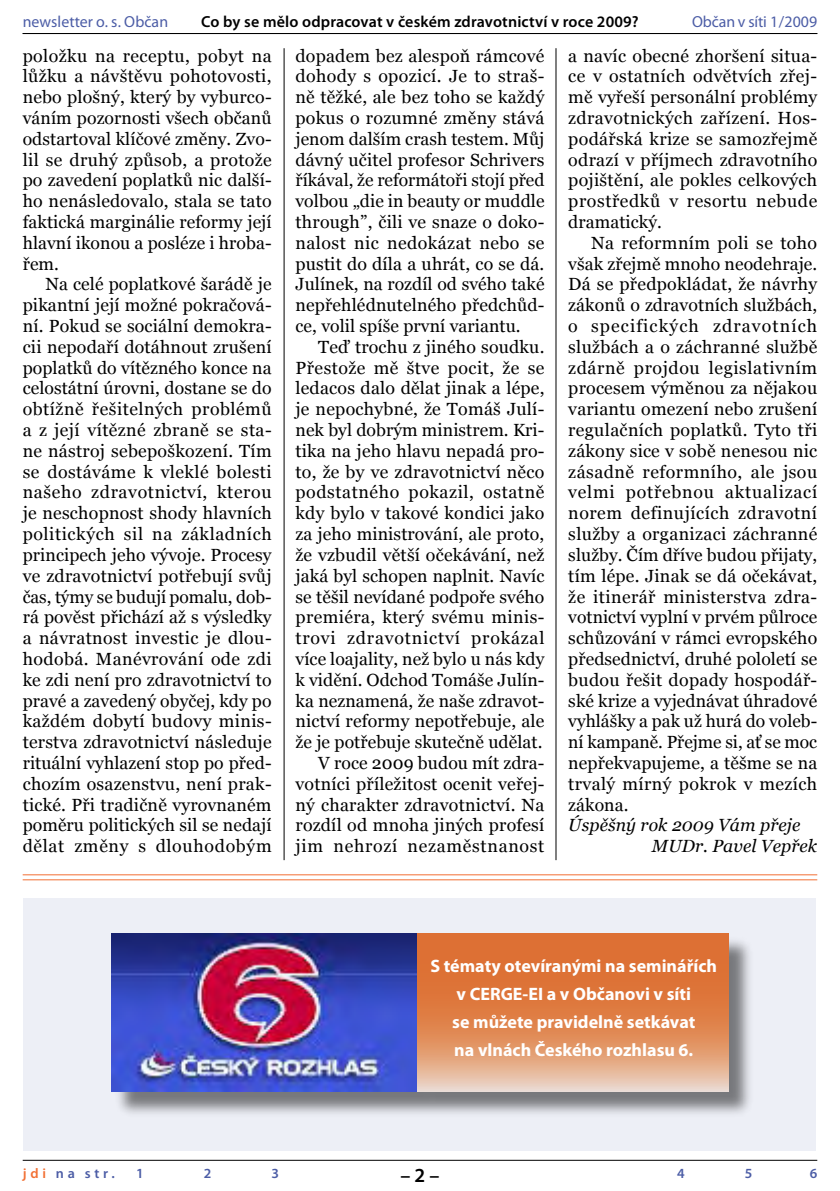
<style>
.page{position:relative;width:840px;height:1191px;background:#fff}
.page>*{position:absolute;margin:0;border:0;box-sizing:border-box;transform-origin:0 0}
.t1{font:600 20px "Myriad Pro";color:#000}
.t2{font:700 18px/28px "Myriad Pro";color:#fff;text-align:center}
.t3{font:17.6px/20.8px "Georgia";letter-spacing:.01em;color:#000;text-align:justify}
.t4{font:italic 17.6px/20.8px "Georgia";letter-spacing:.005em;color:#000}
.t5{font:600 16px "Myriad Pro";letter-spacing:.01em;color:#000}
.t6{font:16px "Myriad Pro";letter-spacing:.005em;color:#4c5da6}
.t7{font:600 14px "Myriad Pro";letter-spacing:.275em;color:#4c5da6}
.s1{color:#f27034}
</style>
<div class="page">
<hr style="left:23px;top:1159px;width:793px;height:1px;background:#000">
<hr style="left:23px;top:33px;width:793px;height:1px;background:#000">
<div style="left:24px;top:897px;width:791px;height:253px;background:#edeff6"></div>
<hr style="left:283px;top:48px;width:1px;height:812px;background:#000">
<hr style="left:555px;top:48px;width:1px;height:812px;background:#000">
<div style="left:112px;top:934px;width:643px;height:185px;background:#000;opacity:.5"></div>
<img style="left:112px;top:934px;width:305px;height:158px">
<svg style="left:417px;top:934px;width:310px;height:158px;background:#e08a59"></svg>
<hr style="left:23px;top:874px;width:793px;height:1px;background:#f27034">
<hr style="left:23px;top:879px;width:793px;height:1px;background:#f27034">
<p class="t6" style="left:23px;top:12px;width:147px">newsletter o. s. Občan</p>
<p class="t5" style="left:201px;top:11px;width:439px">Co by se mělo odpracovat v českém zdravotnictví v roce 2009?</p>
<p class="t6" style="left:691px;top:12px;width:127px">Občan v síti 1/2009</p>
<p class="t3" style="left:23px;top:45px;width:250px">položku na receptu, pobyt na lůžku a návštěvu pohotovosti, nebo plošný, který by vyburco&shy;váním pozornosti všech občanů odstartoval klíčové změny. Zvo&shy;lil se druhý způsob, a protože po zavedení poplatků nic další&shy;ho nenásledovalo, stala se tato faktická marginálie reformy její hlavní ikonou a posléze i hroba&shy;řem.</p>
<p class="t3" style="left:23px;top:274px;width:250px;text-indent:23px">Na celé poplatkové šarádě je pikantní její možné pokračová&shy;ní. Pokud se sociální demokra&shy;cii nepodaří dotáhnout zrušení poplatků do vítězného konce na celostátní úrovni, dostane se do obtížně řešitelných problémů a z její vítězné zbraně se sta&shy;ne nástroj sebepoškození. Tím se dostáváme k vleklé bolesti našeho zdravotnictví, kterou je neschopnost shody hlavních politických sil na základních principech jeho vývoje. Procesy ve zdravotnictví potřebují svůj čas, týmy se budují pomalu, dob&shy;rá pověst přichází až s výsledky a návratnost investic je dlou&shy;hodobá. Manévrování ode zdi ke zdi není pro zdravotnictví to pravé a zavedený obyčej, kdy po každém dobytí budovy minis&shy;terstva zdravotnictví následuje rituální vyhlazení stop po před&shy;chozím osazenstvu, není prak&shy;tické. Při tradičně vyrovnaném poměru politických sil se nedají dělat změny s dlouhodobým</p>
<p class="t3" style="left:295px;top:45px;width:250px">dopadem bez alespoň rámcové dohody s opozicí. Je to straš&shy;ně těžké, ale bez toho se každý pokus o rozumné změny stává jenom dalším crash testem. Můj dávný učitel profesor Schrivers říkával, že reformátoři stojí před volbou „die in beauty or muddle through”, čili ve snaze o doko&shy;nalost nic nedokázat nebo se pustit do díla a uhrát, co se dá.<br>Julínek, na rozdíl od svého také nepřehlédnutelného předchůd&shy;ce, volil spíše první variantu.</p>
<p class="t3" style="left:295px;top:336px;width:250px;text-align:right">Teď trochu z jiného soudku.<br>Přestože mě štve pocit, že se ledacos dalo dělat jinak a lépe, je nepochybné, že Tomáš Julí&shy;nek byl dobrým ministrem. Kri&shy;tika na jeho hlavu nepadá pro&shy;to, že by ve zdravotnictví něco podstatného pokazil, ostatně kdy bylo v takové kondici jako za jeho ministrování, ale proto, že vzbudil větší očekávání, než jaká byl schopen naplnit. Navíc se těšil nevídané podpoře svého premiéra, který svému minis&shy;trovi zdravotnictví prokázal více loajality, než bylo u nás kdy k vidění. Odchod Tomáše Julín&shy;ka neznamená, že naše zdravot&shy;nictví reformy nepotřebuje, ale že je potřebuje skutečně udělat.<br>V roce 2009 budou mít zdra&shy;votníci příležitost ocenit veřej&shy;ný charakter zdravotnictví. Na rozdíl od mnoha jiných profesí jim nehrozí nezaměstnanost</p>
<p class="t3" style="left:568px;top:45px;width:250px">a navíc obecné zhoršení situa&shy;ce v ostatních odvětvích zřej&shy;mě vyřeší personální problémy zdravotnických zařízení. Hos&shy;podářská krize se samozřejmě odrazí v příjmech zdravotního pojištění, ale pokles celkových prostředků v resortu nebude dramatický.</p>
<p class="t3" style="left:568px;top:232px;width:250px;text-indent:23px">Na reformním poli se toho však zřejmě mnoho neodehraje.<br>Dá se předpokládat, že návrhy zákonů o zdravotních službách, o specifických zdravotních službách a o záchranné službě zdárně projdou legislativním procesem výměnou za nějakou variantu omezení nebo zrušení regulačních poplatků. Tyto tři zákony sice v sobě nenesou nic zásadně reformního, ale jsou velmi potřebnou aktualizací norem definujících zdravotní služby a organizaci záchranné služby. Čím dříve budou přijaty, tím lépe. Jinak se dá očekávat, že itinerář ministerstva zdra&shy;votnictví vyplní v prvém půlroce schůzování v rámci evropského předsednictví, druhé pololetí se budou řešit dopady hospodář&shy;ské krize a vyjednávat úhradové vyhlášky a pak už hurá do voleb&shy;ní kampaně. Přejme si, ať se moc nepřekvapujeme, a těšme se na trvalý mírný pokrok v mezích zákona.</p>
<p class="t4" style="left:651px;top:815px;width:167px;text-indent:-83px">Úspěšný rok 2009 Vám přeje<br>MUDr. Pavel Vepřek</p>
<p class="t2" style="left:430px;top:951px;width:288px">S tématy otevíranými na seminářích v CERGE-EI a v Občanovi v síti<br>se můžete pravidelně setkávat<br>na vlnách Českého rozhlasu 6.</p>
<p class="t7" style="left:23px;top:1164px;width:93px"><span class="s1">jdi</span> na str.</p>
<p class="t7" style="left:136px;top:1164px;width:5px">1</p>
<p class="t7" style="left:204px;top:1164px;width:8px">2</p>
<p class="t7" style="left:271px;top:1164px;width:9px">3</p>
<p class="t7" style="left:676px;top:1164px;width:9px">4</p>
<p class="t7" style="left:744px;top:1164px;width:9px">5</p>
<p class="t7" style="left:809px;top:1164px;width:9px">6</p>
<p class="t1" style="left:400px;top:1162px;width:40px">– –</p>
</div>
